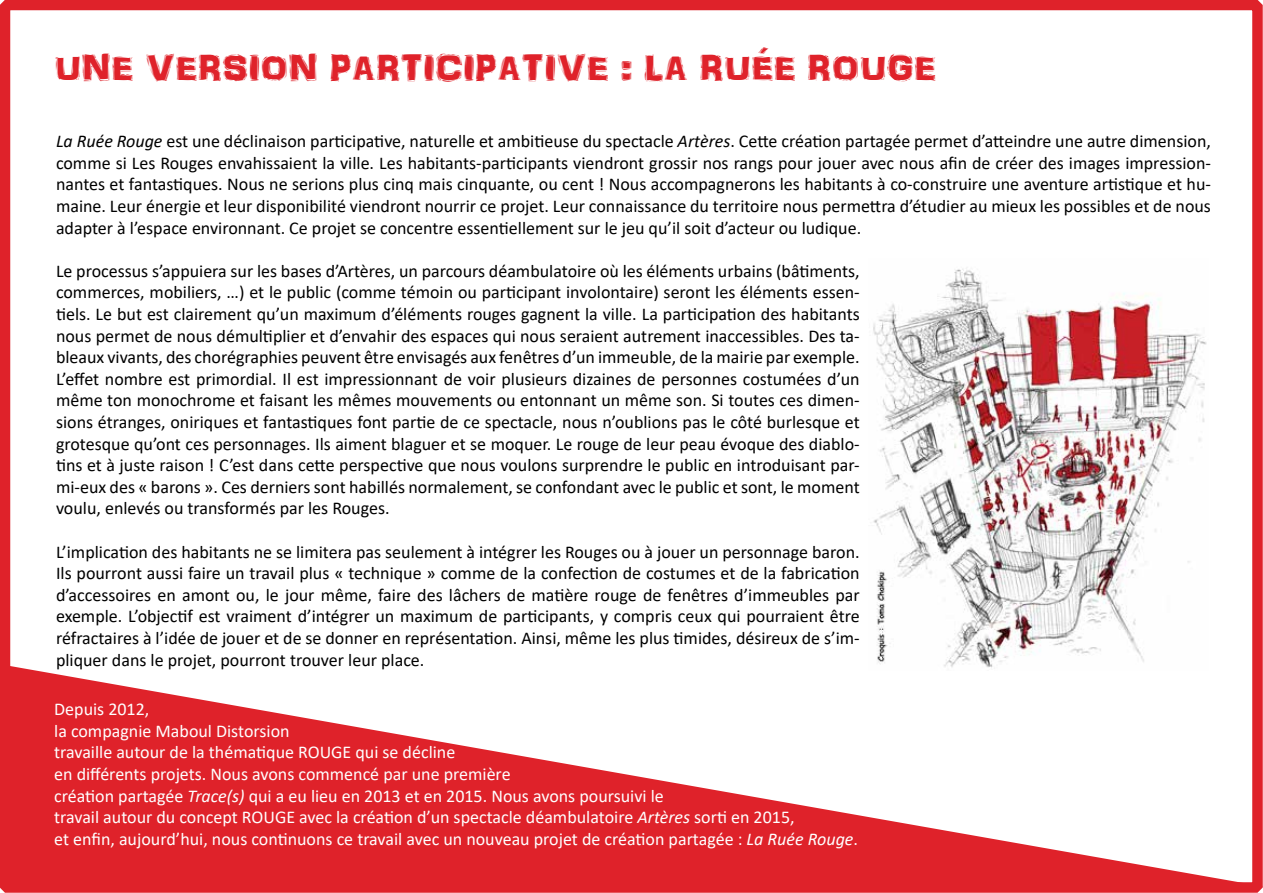
<style>
.page{position:relative;width:1263px;height:893px;background:#fff}
.page>*{position:absolute;margin:0;border:0;box-sizing:border-box;transform-origin:0 0}
.t1{font:37.5px "ARDARLING";color:#df222a}
.t2{font:18px/21.6px "Calibri";color:#000;text-align:justify}
.t3{font:18px/21.6px "Calibri";color:#fff}
.s1{font-style:italic}
</style>
<div class="page">
<div style="left:0;top:0;width:1263px;height:893px;border:10px solid #df222a"></div>
<svg style="left:1px;top:664px;width:1262px;height:223px;fill:#df222a"></svg>
<img style="left:868px;top:268px;width:341px;height:403px">
<h1 class="t1" style="left:54px;top:45px;width:884px">UNE VERSION PARTICIPATIVE : LA RUÉE ROUGE</h1>
<p class="t2" style="left:56px;top:130px;width:1156px"><span class="s1">La Ruée Rouge</span> est une déclinaison participative, naturelle et ambitieuse du spectacle <span class="s1">Artères</span>. Cette création partagée permet d’atteindre une autre dimension, comme si Les Rouges envahissaient la ville. Les habitants-participants viendront grossir nos rangs pour jouer avec nous afin de créer des images impression&shy;nantes et fantastiques. Nous ne serions plus cinq mais cinquante, ou cent ! Nous accompagnerons les habitants à co-construire une aventure artistique et hu&shy;maine. Leur énergie et leur disponibilité viendront nourrir ce projet. Leur connaissance du territoire nous permettra d’étudier au mieux les possibles et de nous adapter à l’espace environnant. Ce projet se concentre essentiellement sur le jeu qu’il soit d’acteur ou ludique.</p>
<p class="t2" style="left:56px;top:260px;width:805px">Le processus s’appuiera sur les bases d’Artères, un parcours déambulatoire où les éléments urbains (bâtiments, commerces, mobiliers, …) et le public (comme témoin ou participant involontaire) seront les éléments essen&shy;tiels. Le but est clairement qu’un maximum d’éléments rouges gagnent la ville. La participation des habitants nous permet de nous démultiplier et d’envahir des espaces qui nous seraient autrement inaccessibles. Des ta&shy;bleaux vivants, des chorégraphies peuvent être envisagés aux fenêtres d’un immeuble, de la mairie par exemple.<br>L’effet nombre est primordial. Il est impressionnant de voir plusieurs dizaines de personnes costumées d’un même ton monochrome et faisant les mêmes mouvements ou entonnant un même son. Si toutes ces dimen&shy;sions étranges, oniriques et fantastiques font partie de ce spectacle, nous n’oublions pas le côté burlesque et grotesque qu’ont ces personnages. Ils aiment blaguer et se moquer. Le rouge de leur peau évoque des diablo&shy;tins et à juste raison ! C’est dans cette perspective que nous voulons surprendre le public en introduisant par&shy;mi-eux des « barons ». Ces derniers sont habillés normalement, se confondant avec le public et sont, le moment voulu, enlevés ou transformés par les Rouges.</p>
<p class="t2" style="left:56px;top:540px;width:805px">L’implication des habitants ne se limitera pas seulement à intégrer les Rouges ou à jouer un personnage baron.<br>Ils pourront aussi faire un travail plus « technique » comme de la confection de costumes et de la fabrication d’accessoires en amont ou, le jour même, faire des lâchers de matière rouge de fenêtres d’immeubles par exemple. L’objectif est vraiment d’intégrer un maximum de participants, y compris ceux qui pourraient être réfractaires à l’idée de jouer et de se donner en représentation. Ainsi, même les plus timides, désireux de s’im&shy;pliquer dans le projet, pourront trouver leur place.</p>
<p class="t3" style="left:54px;top:698px;width:805px">Depuis 2012,<br>la compagnie Maboul Distorsion<br>travaille autour de la thématique ROUGE qui se décline<br>en différents projets. Nous avons commencé par une première<br>création partagée <span class="s1">Trace(s)</span> qui a eu lieu en 2013 et en 2015. Nous avons poursuivi le<br>travail autour du concept ROUGE avec la création d’un spectacle déambulatoire <span class="s1">Artères</span> sorti en 2015,<br>et enfin, aujourd’hui, nous continuons ce travail avec un nouveau projet de création partagée : <span class="s1">La Ruée Rouge</span>.</p>
</div>
